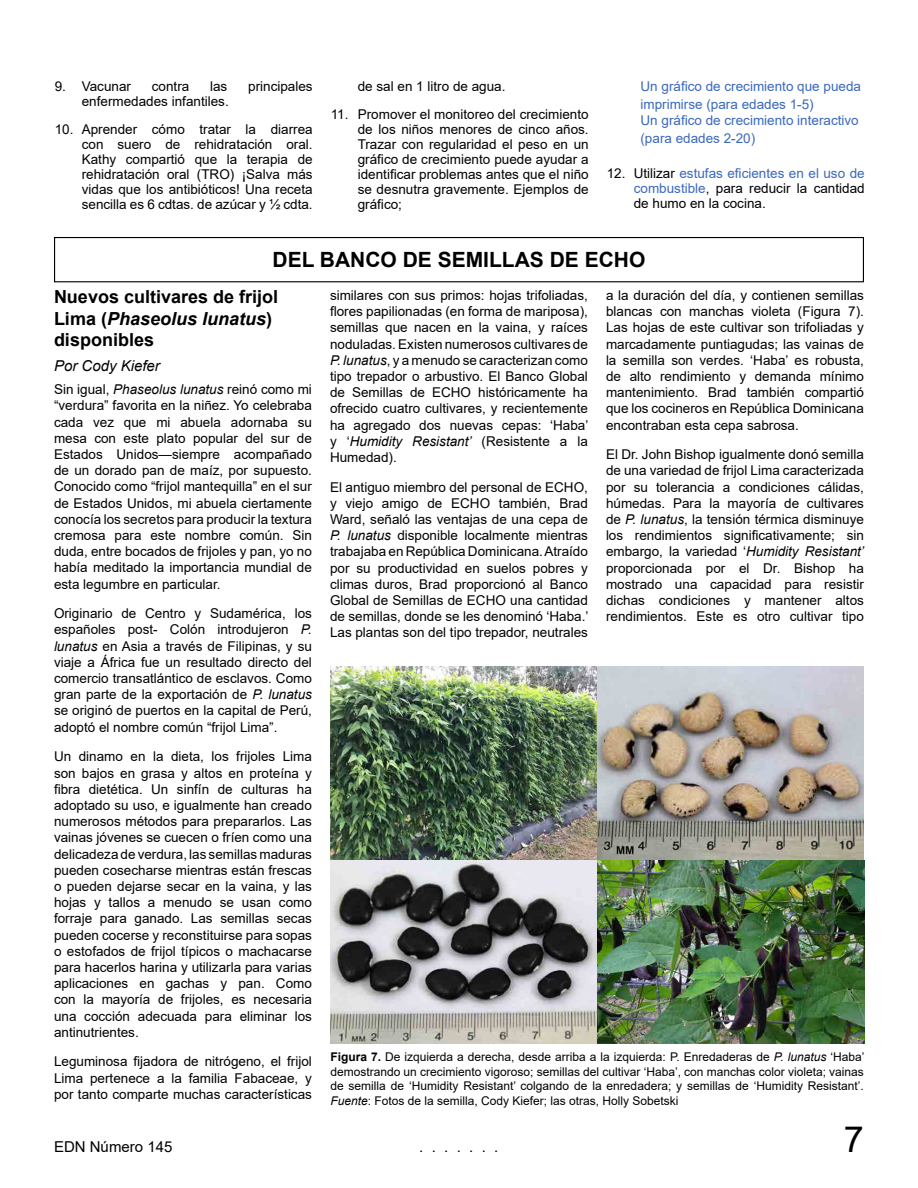
<style>
.page{position:relative;width:918px;height:1188px;background:#fff}
.page>*{position:absolute;margin:0;border:0;box-sizing:border-box;transform-origin:0 0}
.t1{font:36px "Arial";color:#000}
.Heading_4{font:700 21px "Arial";color:#000}
.Heading_4-2{font:700 18px/21.6px "Arial";color:#000}
.t2{font:15px "Arial";color:#000}
.Not_Lead_Article_Aut{font:italic 15px "Arial";color:#000}
.Body_Text_1{font:13.5px/16.2px "Arial";color:#000;text-align:justify}
.Body_Text_1-2{font:13.5px/18px "Arial";color:#3a68be}
.Body_Text_1-3{font:12px/14.4px "Arial";color:#000;text-align:justify}
.s1{color:#3a68be}
.s2{font-style:italic}
.s3{font-weight:700}
</style>
<div class="page">
<div style="left:54px;top:237px;width:810px;height:45px;border:1px solid #000"></div>
<img style="left:330px;top:667px;width:535px;height:377px">
<p class="Body_Text_1" style="left:55px;top:78px;width:78px">9. Vacunar</p>
<p class="Body_Text_1" style="left:152px;top:78px;width:39px">contra</p>
<p class="Body_Text_1" style="left:210px;top:78px;width:19px">las</p>
<p class="Body_Text_1" style="left:248px;top:78px;width:66px">principales</p>
<p class="Body_Text_1" style="left:82px;top:93px;width:149px">enfermedades infantiles.</p>
<p class="Body_Text_1" style="left:82px;top:122px;width:233px;line-height:15px;text-indent:-27px">10. Aprender cómo tratar la diarrea con suero de rehidratación oral.<br>Kathy compartió que la terapia de rehidratación oral (TRO) ¡Salva más vidas que los antibióticos! Una receta sencilla es 6 cdtas. de azúcar y ½ cdta.</p>
<p class="Body_Text_1" style="left:358px;top:78px;width:149px">de sal en 1 litro de agua.</p>
<p class="Body_Text_1" style="left:358px;top:107px;width:232px;line-height:15px;text-indent:-27px">11. Promover el monitoreo del crecimiento de los niños menores de cinco años.<br>Trazar con regularidad el peso en un gráfico de crecimiento puede ayudar a identificar problemas antes que el niño se desnutra gravemente. Ejemplos de gráfico;</p>
<p class="Body_Text_1-2" style="left:640px;top:77px;width:222px">Un gráfico de crecimiento que pueda imprimirse (para edades 1-5)</p>
<p class="Body_Text_1-2" style="left:640px;top:111px;width:220px">Un gráfico de crecimiento interactivo (para edades 2-20)</p>
<p class="Body_Text_1" style="left:634px;top:166px;width:232px;line-height:15px;text-indent:-27px">12. Utilizar <span class="s1">estufas eficientes en el uso de combustible</span>, para reducir la cantidad de humo en la cocina.</p>
<p class="Heading_4" style="left:273px;top:245px;width:374px">DEL BANCO DE SEMILLAS DE ECHO</p>
<p class="Heading_4-2" style="left:54px;top:286px;width:226px">Nuevos cultivares de frijol<br>Lima (<span class="s2">Phaseolus lunatus</span>) disponibles</p>
<p class="Not_Lead_Article_Aut" style="left:54px;top:356px;width:107px">Por Cody Kiefer</p>
<p class="Body_Text_1" style="left:54px;top:381px;width:260px">Sin igual, <span class="s2">Phaseolus lunatus</span> reinó como mi “verdura” favorita en la niñez. Yo celebraba cada vez que mi abuela adornaba su mesa con este plato popular del sur de Estados Unidos—siempre acompañado de un dorado pan de maíz, por supuesto.<br>Conocido como “frijol mantequilla” en el sur de Estados Unidos, mi abuela ciertamente conocía los secretos para producir la textura cremosa para este nombre común. Sin duda, entre bocados de frijoles y pan, yo no había meditado la importancia mundial de esta legumbre en particular.</p>
<p class="Body_Text_1" style="left:54px;top:605px;width:260px">Originario de Centro y Sudamérica, los españoles post- Colón introdujeron <span class="s2">P. lunatus</span> en Asia a través de Filipinas, y su viaje a África fue un resultado directo del comercio transatlántico de esclavos. Como gran parte de la exportación de <span class="s2">P. lunatus </span>se originó de puertos en la capital de Perú, adoptó el nombre común “frijol Lima”.</p>
<p class="Body_Text_1" style="left:54px;top:748px;width:260px">Un dinamo en la dieta, los frijoles Lima son bajos en grasa y altos en proteína y fibra dietética. Un sinfín de culturas ha adoptado su uso, e igualmente han creado numerosos métodos para prepararlos. Las vainas jóvenes se cuecen o fríen como una delicadeza de verdura, las semillas maduras pueden cosecharse mientras están frescas o pueden dejarse secar en la vaina, y las hojas y tallos a menudo se usan como forraje para ganado. Las semillas secas pueden cocerse y reconstituirse para sopas o estofados de frijol típicos o machacarse para hacerlos harina y utilizarla para varias aplicaciones en gachas y pan. Como con la mayoría de frijoles, es necesaria una cocción adecuada para eliminar los antinutrientes.</p>
<p class="Body_Text_1" style="left:54px;top:1053px;width:260px">Leguminosa fijadora de nitrógeno, el frijol Lima pertenece a la familia Fabaceae, y por tanto comparte muchas características</p>
<p class="Body_Text_1" style="left:330px;top:287px;width:260px">similares con sus primos: hojas trifoliadas, flores papilionadas (en forma de mariposa), semillas que nacen en la vaina, y raíces noduladas. Existen numerosos cultivares de <span class="s2">P. lunatus</span>, y a menudo se caracterizan como tipo trepador o arbustivo. El Banco Global de Semillas de ECHO históricamente ha ofrecido cuatro cultivares, y recientemente ha agregado dos nuevas cepas: ‘Haba’ y ‘<span class="s2">Humidity Resistant’</span> (Resistente a la Humedad).</p>
<p class="Body_Text_1" style="left:330px;top:479px;width:260px">El antiguo miembro del personal de ECHO, y viejo amigo de ECHO también, Brad Ward, señaló las ventajas de una cepa de <span class="s2">P. lunatus</span> disponible localmente mientras trabajaba en República Dominicana. Atraído por su productividad en suelos pobres y climas duros, Brad proporcionó al Banco Global de Semillas de ECHO una cantidad de semillas, donde se les denominó ‘Haba.’ Las plantas son del tipo trepador, neutrales</p>
<p class="Body_Text_1" style="left:606px;top:287px;width:260px">a la duración del día, y contienen semillas blancas con manchas violeta (Figura 7).<br>Las hojas de este cultivar son trifoliadas y marcadamente puntiagudas; las vainas de la semilla son verdes. ‘Haba’ es robusta, de alto rendimiento y demanda mínimo mantenimiento. Brad también compartió que los cocineros en República Dominicana encontraban esta cepa sabrosa.</p>
<p class="Body_Text_1" style="left:606px;top:446px;width:259px">El Dr. John Bishop igualmente donó semilla de una variedad de frijol Lima caracterizada por su tolerancia a condiciones cálidas, húmedas. Para la mayoría de cultivares de <span class="s2">P. lunatus</span>, la tensión térmica disminuye los rendimientos significativamente; sin embargo, la variedad ‘<span class="s2">Humidity Resistant’ </span>proporcionada por el Dr. Bishop ha mostrado una capacidad para resistir dichas condiciones y mantener altos rendimientos. Este es otro cultivar tipo</p>
<p class="Body_Text_1-3" style="left:330px;top:1050px;width:536px"><span class="s3">Figura 7.</span> De izquierda a derecha, desde arriba a la izquierda: P. Enredaderas de <span class="s2">P. lunatus</span> ‘Haba’ demostrando un crecimiento vigoroso; semillas del cultivar ‘Haba’, con manchas color violeta; vainas de semilla de ‘Humidity Resistant’ colgando de la enredadera; y semillas de ‘Humidity Resistant’.<br><span class="s2">Fuente</span>: Fotos de la semilla, Cody Kiefer; las otras, Holly Sobetski</p>
<p class="t2" style="left:54px;top:1137px;width:120px">EDN Número 145</p>
<p class="t2" style="left:419px;top:1137px;width:81px">. . . . . . .</p>
<h1 class="t1" style="left:844px;top:1115px;width:22px">7</h1>
</div>
